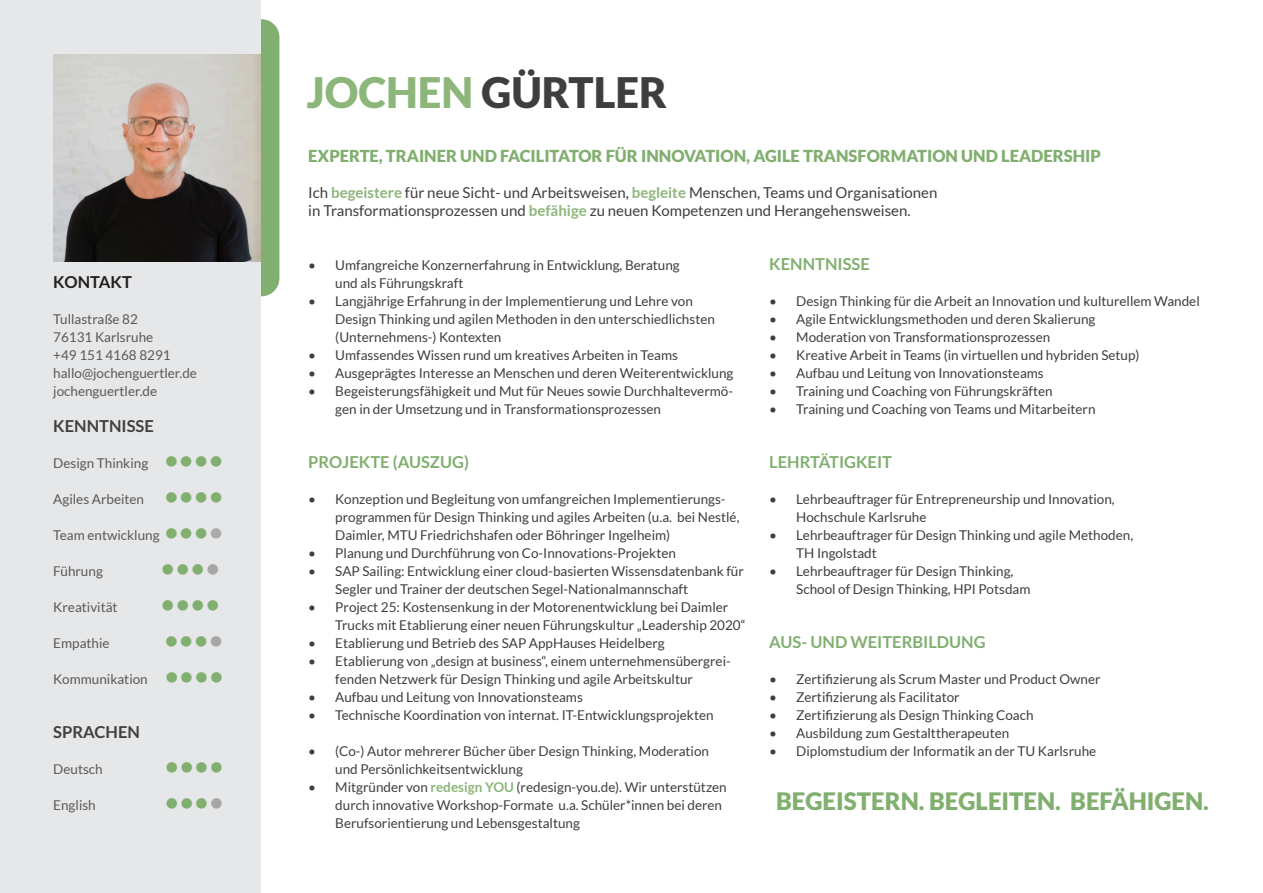
<style>
.page{position:relative;width:1263px;height:893px;background:#fff}
.page>*{position:absolute;margin:0;border:0;box-sizing:border-box;transform-origin:0 0}
.t1{font:900 42px "Lato";color:#3e3e3f}
.Motoo{font:900 24px "Lato";color:#81af6f}
.t2{font:18px "Wingdings";color:#81af6f}
.Titel{font:900 16.5px "Lato";color:#81af6f}
.Titel_2{font:700 16.5px "Lato";color:#81af6f}
.t3{font:700 16.5px "Lato";color:#404040}
.t4{font:700 16.5px "Lato";color:#231f20}
.Zusammenfassung{font:15px/18px "Lato";color:#3e3e3f}
.t5{font:13.5px/18px "Lato";color:#3e3e3f}
.t6{font:13.5px/18px "Lato";color:#595959}
.s1{color:#81af6f}
.s2{color:#aaa}
.s3{color:#a6a6a6}
.s4{color:#8db67b}
.s5{font-weight:700;color:#8db67b}
</style>
<div class="page">
<div style="left:242px;top:19px;width:37px;height:277px;background:#81af6f;border-radius:18px"></div>
<div style="left:0;top:0;width:261px;height:893px;background:#e6e7e9"></div>
<img style="left:53px;top:54px;width:208px;height:207px">
<p class="t4" style="left:53px;top:273px;width:80px">KONTAKT</p>
<p class="t6" style="left:53px;top:310px;width:145px">Tullastraße 82<br>76131 Karlsruhe<br>+49 151 4168 8291 hallo@jochenguertler.de jochenguertler.de</p>
<p class="t3" style="left:53px;top:417px;width:102px">KENNTNISSE</p>
<p class="t6" style="left:53px;top:454px;width:171px">Design Thinking <span class="s1">●●●●</span></p>
<p class="t6" style="left:53px;top:490px;width:171px">Agiles Arbeiten <span class="s1">●●●●</span></p>
<p class="t6" style="left:53px;top:526px;width:171px">Team entwicklung <span class="s1">●●●</span><span class="s2">●</span></p>
<p class="t6" style="left:53px;top:562px;width:51px">Führung</p>
<h3 class="t2" style="left:161px;top:560px;width:60px">●●●<span class="s3">●</span></h3>
<p class="t6" style="left:53px;top:598px;width:66px">Kreativität</p>
<h3 class="t2" style="left:161px;top:596px;width:60px">●●●●</h3>
<p class="t6" style="left:53px;top:634px;width:58px">Empathie</p>
<h3 class="t2" style="left:165px;top:632px;width:60px">●●●<span class="s3">●</span></h3>
<p class="t6" style="left:53px;top:670px;width:172px">Kommunikation <span class="s1">●●●●</span></p>
<p class="t3" style="left:53px;top:723px;width:88px">SPRACHEN</p>
<p class="t6" style="left:53px;top:760px;width:51px">Deutsch</p>
<h3 class="t2" style="left:165px;top:758px;width:60px">●●●●</h3>
<p class="t6" style="left:53px;top:796px;width:44px">English</p>
<h3 class="t2" style="left:165px;top:794px;width:60px">●●●<span class="s3">●</span></h3>
<h1 class="t1" style="left:307px;top:68px;width:362px"><span class="s4">JOCHEN</span> GÜRTLER</h1>
<p class="Titel" style="left:308px;top:146px;width:794px">EXPERTE, TRAINER UND FACILITATOR FÜR INNOVATION, AGILE TRANSFORMATION UND LEADERSHIP</p>
<p class="Zusammenfassung" style="left:308px;top:183px;width:631px">Ich <span class="s5">begeistere</span> für neue Sicht- und Arbeitsweisen, <span class="s5">begleite</span> Menschen, Teams und Organisationen in Transformationsprozessen und <span class="s5">befähige</span> zu neuen Kompetenzen und Herangehensweisen.</p>
<p class="t5" style="left:335px;top:256px;width:346px;text-indent:-27px">• Umfangreiche Konzernerfahrung in Entwicklung, Beratung und als Führungskraft</p>
<p class="t5" style="left:335px;top:292px;width:381px;text-indent:-27px">• Langjährige Erfahrung in der Implementierung und Lehre von<br>Design Thinking und agilen Methoden in den unterschiedlichsten (Unternehmens-) Kontexten</p>
<p class="t5" style="left:308px;top:346px;width:371px">• Umfassendes Wissen rund um kreatives Arbeiten in Teams</p>
<p class="t5" style="left:308px;top:364px;width:427px">• Ausgeprägtes Interesse an Menschen und deren Weiterentwicklung</p>
<p class="t5" style="left:335px;top:382px;width:399px;text-indent:-27px">• Begeisterungsfähigkeit und Mut für Neues sowie Durchhaltevermö&shy;gen in der Umsetzung und in Transformationsprozessen</p>
<p class="Titel_2" style="left:308px;top:453px;width:162px">PROJEKTE (AUSZUG)</p>
<p class="t5" style="left:335px;top:490px;width:406px;text-indent:-27px">• Konzeption und Begleitung von umfangreichen Implementierungs&shy;programmen für Design Thinking und agiles Arbeiten (u.a. bei Nestlé,<br>Daimler, MTU Friedrichshafen oder Böhringer Ingelheim)</p>
<p class="t5" style="left:308px;top:544px;width:369px">• Planung und Durchführung von Co-Innovations-Projekten</p>
<p class="t5" style="left:335px;top:562px;width:410px;text-indent:-27px">• SAP Sailing: Entwicklung einer cloud-basierten Wissensdatenbank für<br>Segler und Trainer der deutschen Segel-Nationalmannschaft</p>
<p class="t5" style="left:335px;top:598px;width:412px;text-indent:-27px">• Project 25: Kostensenkung in der Motorenentwicklung bei Daimler<br>Trucks mit Etablierung einer neuen Führungskultur „Leadership 2020“</p>
<p class="t5" style="left:308px;top:634px;width:358px">• Etablierung und Betrieb des SAP AppHauses Heidelberg</p>
<p class="t5" style="left:335px;top:652px;width:397px;text-indent:-27px">• Etablierung von „design at business“, einem unternehmensübergrei&shy;fenden Netzwerk für Design Thinking und agile Arbeitskultur</p>
<p class="t5" style="left:308px;top:688px;width:276px">• Aufbau und Leitung von Innovationsteams</p>
<p class="t5" style="left:308px;top:706px;width:407px">• Technische Koordination von internat. IT-Entwicklungsprojekten</p>
<p class="t5" style="left:335px;top:742px;width:375px;text-indent:-27px">• (Co-) Autor mehrerer Bücher über Design Thinking, Moderation und Persönlichkeitsentwicklung</p>
<p class="t5" style="left:335px;top:778px;width:393px;text-indent:-27px">• Mitgründer von <span class="s5">redesign YOU</span> (redesign-you.de). Wir unterstützen durch innovative Workshop-Formate u.a. Schüler*innen bei deren<br>Berufsorientierung und Lebensgestaltung</p>
<p class="Titel_2" style="left:769px;top:255px;width:102px">KENNTNISSE</p>
<p class="t5" style="left:769px;top:292px;width:432px">• Design Thinking für die Arbeit an Innovation und kulturellem Wandel</p>
<p class="t5" style="left:769px;top:310px;width:328px">• Agile Entwicklungsmethoden und deren Skalierung</p>
<p class="t5" style="left:769px;top:328px;width:283px">• Moderation von Transformationsprozessen</p>
<p class="t5" style="left:769px;top:346px;width:372px">• Kreative Arbeit in Teams (in virtuellen und hybriden Setup)</p>
<p class="t5" style="left:769px;top:364px;width:276px">• Aufbau und Leitung von Innovationsteams</p>
<p class="t5" style="left:769px;top:382px;width:285px">• Training und Coaching von Führungskräften</p>
<p class="t5" style="left:769px;top:400px;width:328px">• Training und Coaching von Teams und Mitarbeitern</p>
<p class="Titel_2" style="left:769px;top:453px;width:124px">LEHRTÄTIGKEIT</p>
<p class="t5" style="left:796px;top:490px;width:320px;text-indent:-27px">• Lehrbeauftrager für Entrepreneurship und Innovation,<br>Hochschule Karlsruhe</p>
<p class="t5" style="left:796px;top:526px;width:338px;text-indent:-27px">• Lehrbeauftrager für Design Thinking und agile Methoden,<br>TH Ingolstadt</p>
<p class="t5" style="left:796px;top:562px;width:236px;text-indent:-27px">• Lehrbeauftrager für Design Thinking,<br>School of Design Thinking, HPI Potsdam</p>
<p class="Titel_2" style="left:769px;top:633px;width:218px">AUS- UND WEITERBILDUNG</p>
<p class="t5" style="left:769px;top:670px;width:333px">• Zertifizierung als Scrum Master und Product Owner</p>
<p class="t5" style="left:769px;top:688px;width:192px">• Zertifizierung als Facilitator</p>
<p class="t5" style="left:769px;top:706px;width:266px">• Zertifizierung als Design Thinking Coach</p>
<p class="t5" style="left:769px;top:724px;width:242px">• Ausbildung zum Gestalttherapeuten</p>
<p class="t5" style="left:769px;top:742px;width:328px">• Diplomstudium der Informatik an der TU Karlsruhe</p>
<p class="Motoo" style="left:776px;top:787px;width:434px">BEGEISTERN. BEGLEITEN. BEFÄHIGEN.</p>
</div>
